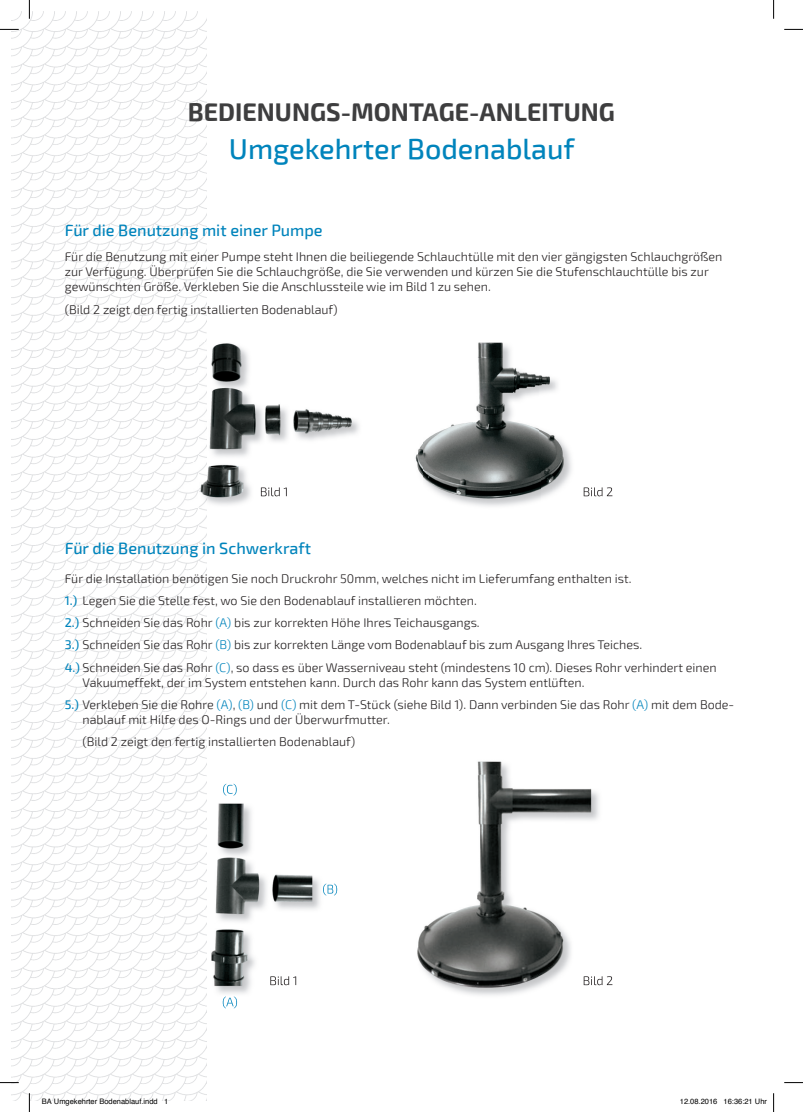
<style>
.page{position:relative;width:803px;height:1112px;background:#fff}
.page>*{position:absolute;margin:0;border:0;box-sizing:border-box;transform-origin:0 0}
.t1{font:500 28.75px "Exo 2";color:#0084bc}
.t2{font:700 25px "Exo 2";color:#3e3e3f}
.t3{font:500 16.25px "Exo 2";color:#0084bc}
.t4{font:300 12.5px/22.1px "Exo 2";color:#231f20}
.t5{font:7.5px "Helvetica";color:#000}
.s1{font-weight:500;color:#0084bc}
.s2{color:#0084bc}
</style>
<div class="page">
<img style="left:12px;top:12px;width:195px;height:1087px">
<img style="left:200px;top:373px;width:7px;height:164px">
<img style="left:207px;top:343px;width:152px;height:162px">
<img style="left:164px;top:328px;width:43px;height:45px">
<img style="left:164px;top:373px;width:36px;height:134px">
<img style="left:261px;top:487px;width:26px;height:9px">
<img style="left:584px;top:487px;width:28px;height:9px">
<img style="left:415px;top:342px;width:125px;height:129px">
<img style="left:540px;top:375px;width:32px;height:124px">
<img style="left:422px;top:471px;width:118px;height:35px">
<img style="left:223px;top:1000px;width:14px;height:8px">
<img style="left:164px;top:776px;width:71px;height:44px">
<img style="left:164px;top:820px;width:43px;height:180px">
<img style="left:223px;top:783px;width:14px;height:12px">
<img style="left:210px;top:802px;width:125px;height:192px">
<img style="left:270px;top:976px;width:26px;height:8px">
<img style="left:223px;top:996px;width:14px;height:4px">
<svg style="left:323px;top:883px;width:14px;height:12px"></svg>
<svg style="left:607px;top:976px;width:5px;height:8px"></svg>
<img style="left:417px;top:761px;width:186px;height:235px">
<img style="left:584px;top:976px;width:19px;height:8px">
<svg style="left:0;top:29px;width:19px;height:1px"></svg>
<svg style="left:784px;top:29px;width:19px;height:1px"></svg>
<svg style="left:0;top:1081px;width:19px;height:2px"></svg>
<svg style="left:784px;top:1082px;width:19px;height:1px"></svg>
<svg style="left:29px;top:0;width:1px;height:19px"></svg>
<svg style="left:29px;top:1092px;width:1px;height:19px"></svg>
<svg style="left:773px;top:0;width:1px;height:19px"></svg>
<svg style="left:773px;top:1093px;width:1px;height:18px"></svg>
<svg style="left:42px;top:1098px;width:116px;height:3px"></svg>
<h2 class="t2" style="left:188px;top:98px;width:429px">BEDIENUNGS-MONTAGE-ANLEITUNG</h2>
<h1 class="t1" style="left:229px;top:132px;width:347px">Umgekehrter Bodenablauf</h1>
<h3 class="t3" style="left:65px;top:220px;width:259px">Für die Benutzung mit einer Pumpe</h3>
<p class="t4" style="left:65px;top:250px;width:659px;line-height:15px">Für die Benutzung mit einer Pumpe steht Ihnen die beiliegende Schlauchtülle mit den vier gängigsten Schlauchgrößen zur Verfügung. Überprüfen Sie die Schlauchgröße, die Sie verwenden und kürzen Sie die Stufenschlauchtülle bis zur gewünschten Größe. Verkleben Sie die Anschlussteile wie im Bild 1 zu sehen.</p>
<p class="t4" style="left:65px;top:298px;width:274px">(Bild 2 zeigt den fertig installierten Bodenablauf)</p>
<h3 class="t3" style="left:65px;top:538px;width:248px">Für die Benutzung in Schwerkraft</h3>
<p class="t4" style="left:65px;top:567px;width:653px">Für die Installation benötigen Sie noch Druckrohr 50mm, welches nicht im Lieferumfang enthalten ist.<br><span class="s1">1.)</span> Legen Sie die Stelle fest, wo Sie den Bodenablauf installieren möchten.<br><span class="s1">2.)</span> Schneiden Sie das Rohr <span class="s2">(A)</span> bis zur korrekten Höhe Ihres Teichausgangs.<br><span class="s1">3.)</span> Schneiden Sie das Rohr <span class="s2">(B)</span> bis zur korrekten Länge vom Bodenablauf bis zum Ausgang Ihres Teiches.<br><span class="s1">4.)</span> Schneiden Sie das Rohr <span class="s2">(C)</span>, so dass es über Wasserniveau steht (mindestens 10 cm). Dieses Rohr verhindert einen</p>
<p class="t4" style="left:65px;top:671px;width:671px;text-indent:18px">Vakuumeffekt, der im System entstehen kann. Durch das Rohr kann das System entlüften.<br><span class="s1">5.)</span> Verkleben Sie die Rohre <span class="s2">(A)</span>, <span class="s2">(B)</span> und <span class="s2">(C)</span> mit dem T-Stück (siehe Bild 1). Dann verbinden Sie das Rohr <span class="s2">(A)</span> mit dem Bode-</p>
<p class="t4" style="left:83px;top:708px;width:309px">nablauf mit Hilfe des O-Rings und der Überwurfmutter. (Bild 2 zeigt den fertig installierten Bodenablauf)</p>
<p class="t5" style="left:42px;top:1095px;width:128px">BA Umgekehrter Bodenablauf.indd 1</p>
<p class="t5" style="left:680px;top:1095px;width:89px">12.08.2016 16:36:21 Uhr</p>
</div>
